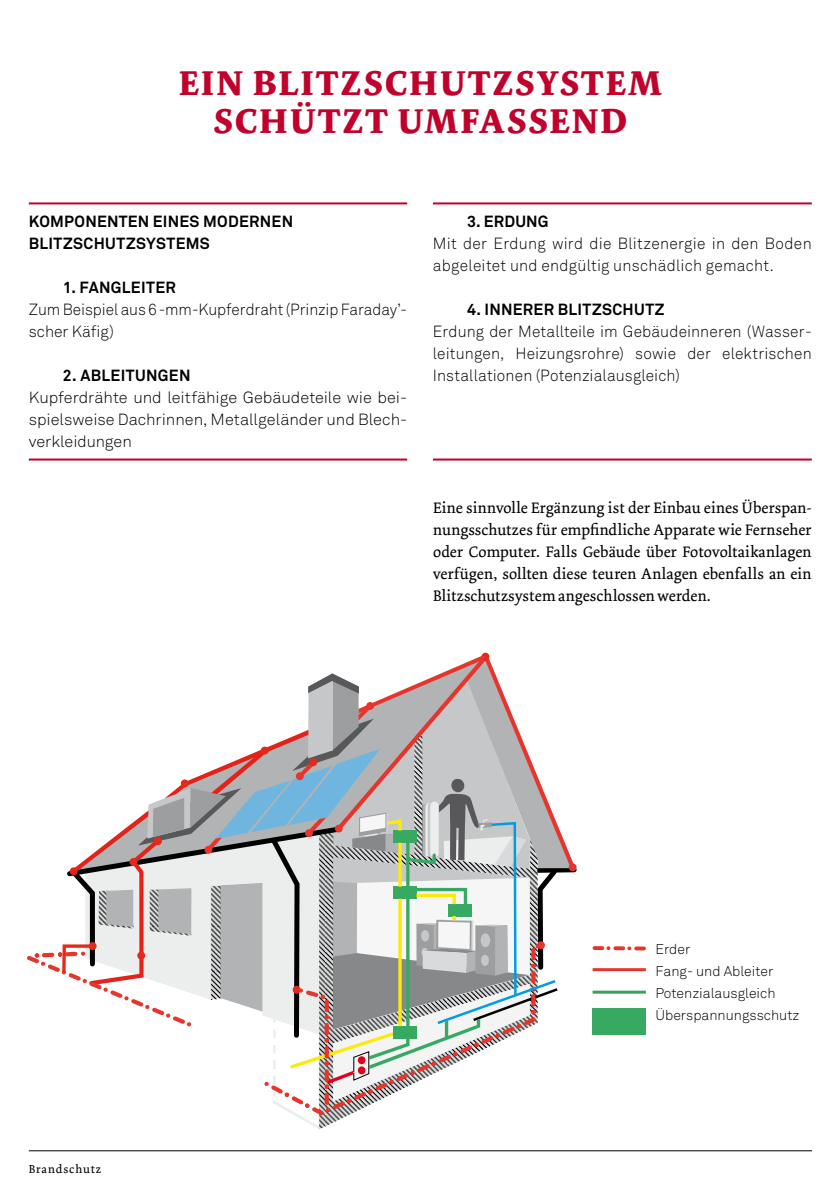
<style>
.page{position:relative;width:840px;height:1191px;background:#fff}
.page>*{position:absolute;margin:0;border:0;box-sizing:border-box;transform-origin:0 0}
.t1{font:700 36px/38px "Dolly";letter-spacing:.055em;color:#c1002b;text-align:center}
.t2{font:300 16px/22px "Akkurat";letter-spacing:.005em;color:#000;text-align:justify}
.t3{font:16px/22px "Dolly";letter-spacing:.01em;color:#000;text-align:justify}
.t4{font:700 16px/22px "Akkurat";letter-spacing:.02em;color:#000}
.t5{font:300 16px/22px "Akkurat";letter-spacing:.005em;color:#000;scale:.96 1}
.t6{font:300 14px/22px "Akkurat";color:#000}
.t7{font:12px "Dolly";letter-spacing:.07em;color:#000}
</style>
<div class="page">
<svg style="left:481px;top:652px;width:8px;height:8px"></svg>
<svg style="left:27px;top:655px;width:549px;height:474px"></svg>
<hr style="left:29px;top:202px;width:378px;height:2px;background:#c1002b">
<hr style="left:29px;top:458px;width:378px;height:2px;background:#c1002b">
<hr style="left:432px;top:202px;width:379px;height:2px;background:#c1002b">
<hr style="left:432px;top:458px;width:379px;height:2px;background:#c1002b">
<hr style="left:29px;top:1150px;width:782px;height:1px;background:#000">
<svg style="left:592px;top:946px;width:53px;height:4px"></svg>
<hr style="left:592px;top:968px;width:53px;height:3px;background:#e5352d">
<hr style="left:592px;top:990px;width:53px;height:3px;background:#35a35f">
<div style="left:592px;top:1009px;width:53px;height:26px;background:#38a962"></div>
<h1 class="t1" style="left:179px;top:65px;width:484px">EIN BLITZSCHUTZSYSTEM<br>SCHÜTZT UMFASSEND</h1>
<p class="t4" style="left:29px;top:211px;width:266px">KOMPONENTEN EINES MODERNEN<br>BLITZSCHUTZSYSTEMS</p>
<p class="t4" style="left:63px;top:277px;width:110px">1. FANGLEITER</p>
<p class="t5" style="left:29px;top:299px;width:395px">Zum Beispiel aus 6-mm-Kupferdraht (Prinzip Faraday’- scher Käfig)</p>
<p class="t4" style="left:63px;top:365px;width:129px">2. ABLEITUNGEN</p>
<p class="t2" style="left:29px;top:387px;width:379px">Kupferdrähte und leitfähige Gebäudeteile wie bei&shy;spielsweise Dachrinnen, Metallgeländer und Blech&shy;verkleidungen</p>
<p class="t4" style="left:467px;top:211px;width:83px">3. ERDUNG</p>
<p class="t2" style="left:432px;top:233px;width:380px">Mit der Erdung wird die Blitzenergie in den Boden abgeleitet und endgültig unschädlich gemacht.</p>
<p class="t4" style="left:467px;top:299px;width:198px">4. INNERER BLITZSCHUTZ</p>
<p class="t2" style="left:432px;top:321px;width:380px">Erdung der Metallteile im Gebäudeinneren (Wasser&shy;leitungen, Heizungsrohre) sowie der elektrischen Installationen (Potenzialausgleich)</p>
<p class="t3" style="left:433px;top:497px;width:379px">Eine sinnvolle Ergänzung ist der Einbau eines Überspan&shy;nungsschutzes für empfindliche Apparate wie Fernseher oder Computer. Falls Gebäude über Fotovoltaikanlagen verfügen, sollten diese teuren Anlagen ebenfalls an ein Blitzschutzsystem angeschlossen werden.</p>
<p class="t7" style="left:29px;top:1162px;width:74px">Brandschutz</p>
<p class="t6" style="left:655px;top:938px;width:145px">Erder<br>Fang- und Ableiter<br>Potenzialausgleich<br>ü berspannungsschutz</p>
</div>
